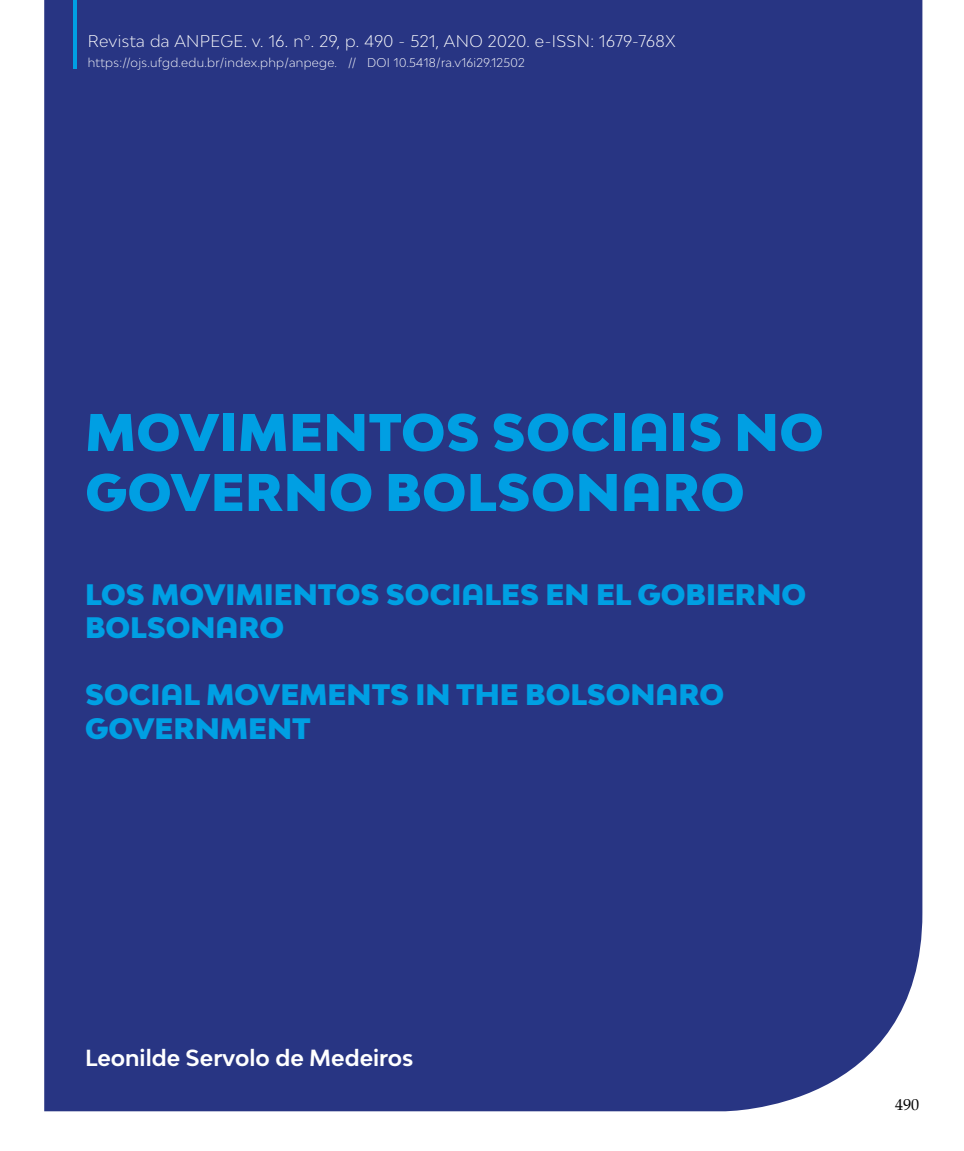
<style>
.page{position:relative;width:964px;height:1151px;background:#fff}
.page>*{position:absolute;margin:0;border:0;box-sizing:border-box;transform-origin:0 0}
.t1{font:900 50px/60px "Bw Modelica SS01";letter-spacing:.01em;color:#009fe3}
.t2{font:900 28px/33.6px "Bw Modelica SS01";color:#009fe3}
.t3{font:700 22px "Bw Modelica SS01";color:#fff}
.t4{font:300 16px "Bw Modelica";letter-spacing:.025em;color:#fff}
.t5{font:16px "Book Antiqua";color:#000}
.t6{font:300 12px "Bw Modelica";letter-spacing:.025em;color:#fff}
</style>
<div class="page">
<div style="left:44px;top:0;width:878px;height:1111px;background:#283583"></div>
<hr style="left:73px;top:0;width:3px;height:69px;background:#009fe3">
<p class="t4" style="left:88px;top:31px;width:589px">Revista da ANPEGE. v. 16. nº. 29, p. 490 - 521, ANO 2020. e-ISSN: 1679-768X</p>
<p class="t6" style="left:88px;top:55px;width:438px">https://ojs.ufgd.edu.br/index.php/anpege. // DOI 10.5418/ra.v16i29.12502</p>
<h1 class="t1" style="left:85px;top:401px;width:740px">MOVIMENTOS SOCIAIS NO<br>GOVERNO BOLSONARO</h1>
<p class="t2" style="left:85px;top:577px;width:722px">LOS MOVIMIENTOS SOCIALES EN EL GOBIERNO<br>BOLSONARO</p>
<p class="t2" style="left:85px;top:677px;width:641px">SOCIAL MOVEMENTS IN THE BOLSONARO<br>GOVERNMENT</p>
<p class="t3" style="left:85px;top:1043px;width:330px">Leonilde Servolo de Medeiros</p>
<p class="t5" style="left:895px;top:1093px;width:25px">490</p>
</div>
